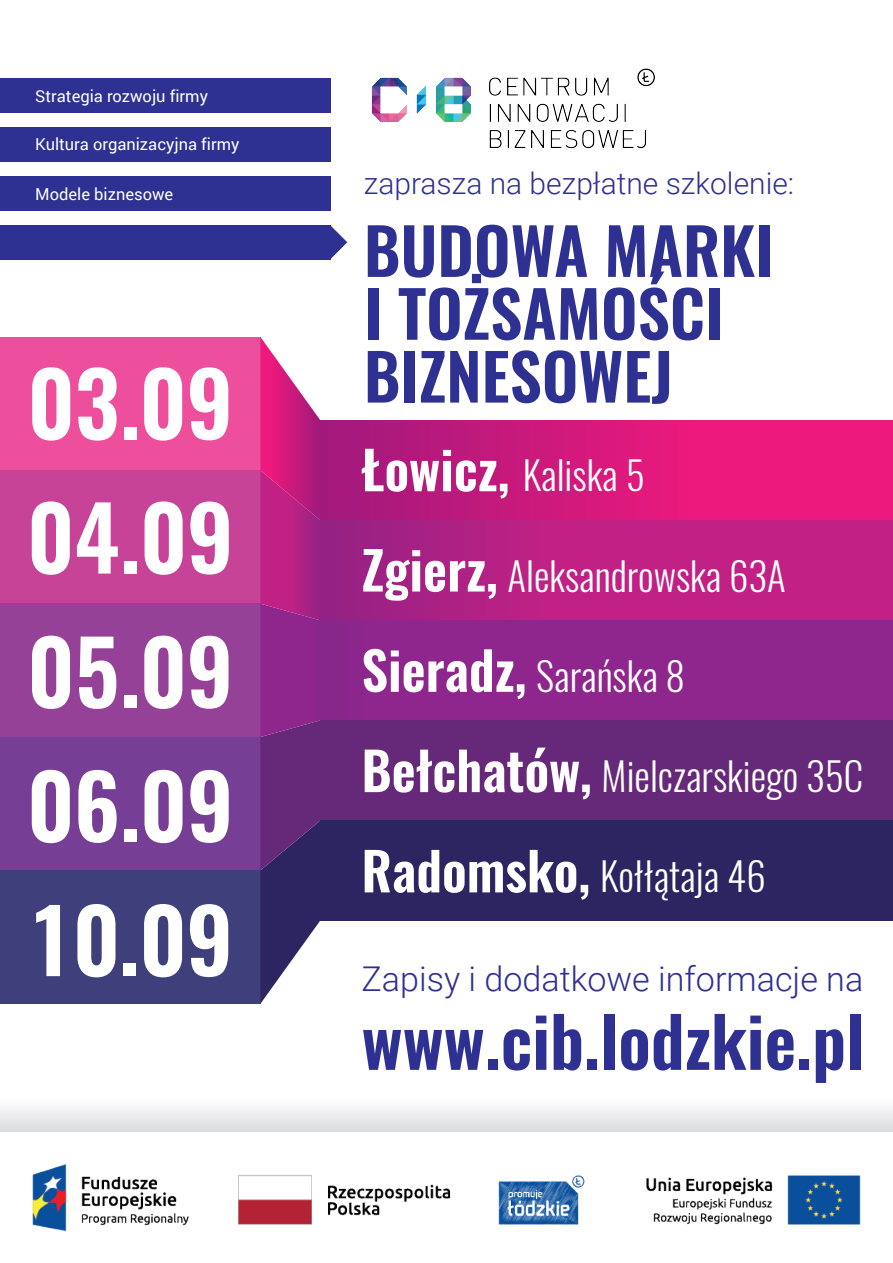
<style>
.page{position:relative;width:893px;height:1263px;background:#fff}
.page>*{position:absolute;margin:0;border:0;box-sizing:border-box;transform-origin:0 0}
.t1{font:600 87.9px/134.1px "Oswald";color:#fff;text-align:justify}
.t2{font:600 69px "Oswald";color:#2e3092}
.t3{font:600 63.75px/62.8px "Oswald";color:#2e3092}
.t4{font:300 39px "Oswald";color:#fff}
.t5{font:300 34.05px "Roboto";color:#2e3092}
.t6{font:300 30px "Roboto";color:#2e3092}
.t7{font:16.5px "Roboto";color:#fff}
.s1{font-weight:600;font-size:52.5px}
</style>
<div class="page">
<div style="left:0;top:337px;width:260px;height:133px;background:#ee4f9d"></div>
<div style="left:0;top:470px;width:260px;height:134px;background:#c64398"></div>
<div style="left:0;top:604px;width:260px;height:133px;background:#954198"></div>
<div style="left:0;top:737px;width:260px;height:133px;background:#763e95"></div>
<div style="left:0;top:870px;width:260px;height:134px;background:#3f3f7b"></div>
<div style="left:320px;top:420px;width:573px;height:100px;background:#ed197c"></div>
<div style="left:320px;top:520px;width:573px;height:100px;background:#c12184"></div>
<div style="left:320px;top:620px;width:573px;height:100px;background:#8f268d"></div>
<div style="left:320px;top:720px;width:573px;height:100px;background:#66297a"></div>
<div style="left:320px;top:820px;width:573px;height:100px;background:#2d2462"></div>
<img style="left:371px;top:68px;width:284px;height:81px">
<svg style="left:260px;top:337px;width:60px;height:667px;background:#963c8a"></svg>
<svg style="left:320px;top:420px;width:326px;height:200px"></svg>
<img style="left:0;top:1131px;width:893px;height:101px">
<div style="left:0;top:1072px;width:893px;height:59px;background:linear-gradient(to bottom,#fff,#e3e3e5)"></div>
<div style="left:0;top:78px;width:330px;height:35px;background:#2e3092"></div>
<div style="left:0;top:127px;width:330px;height:35px;background:#2e3092"></div>
<div style="left:0;top:176px;width:330px;height:35px;background:#2e3092"></div>
<div style="left:0;top:225px;width:330px;height:35px;background:#2e3092"></div>
<svg style="left:330px;top:225px;width:17px;height:35px"></svg>
<p class="t7" style="left:35px;top:84px;width:174px">Strategia rozwoju firmy</p>
<p class="t7" style="left:35px;top:133px;width:206px">Kultura organizacyjna firmy</p>
<p class="t7" style="left:35px;top:182px;width:140px">Modele biznesowe</p>
<h1 class="t1" style="left:28px;top:342px;width:207px">03.09<br>04.09<br>05.09<br>06.09<br>10.09</h1>
<p class="t6" style="left:364px;top:162px;width:432px">zaprasza na bezpłatne szkolenie:</p>
<h3 class="t3" style="left:364px;top:223px;width:411px">BUDOWA MARKI<br>I TOŻSAMOŚCI<br>BIZNESOWEJ</h3>
<p class="t4" style="left:362px;top:441px;width:285px"><span class="s1">Łowicz,</span> Kaliska 5</p>
<p class="t4" style="left:362px;top:541px;width:426px"><span class="s1">Zgierz,</span> Aleksandrowska 63A</p>
<p class="t4" style="left:362px;top:641px;width:325px"><span class="s1">Sieradz,</span> Sarańska 8</p>
<p class="t4" style="left:362px;top:742px;width:503px"><span class="s1">Bełchatów,</span> Mielczarskiego 35C</p>
<p class="t4" style="left:362px;top:842px;width:406px"><span class="s1">Radomsko,</span> Kołłątaja 46</p>
<p class="t5" style="left:362px;top:955px;width:503px">Zapisy i dodatkowe informacje na</p>
<h2 class="t2" style="left:362px;top:1006px;width:504px">www.cib.lodzkie.pl</h2>
</div>
